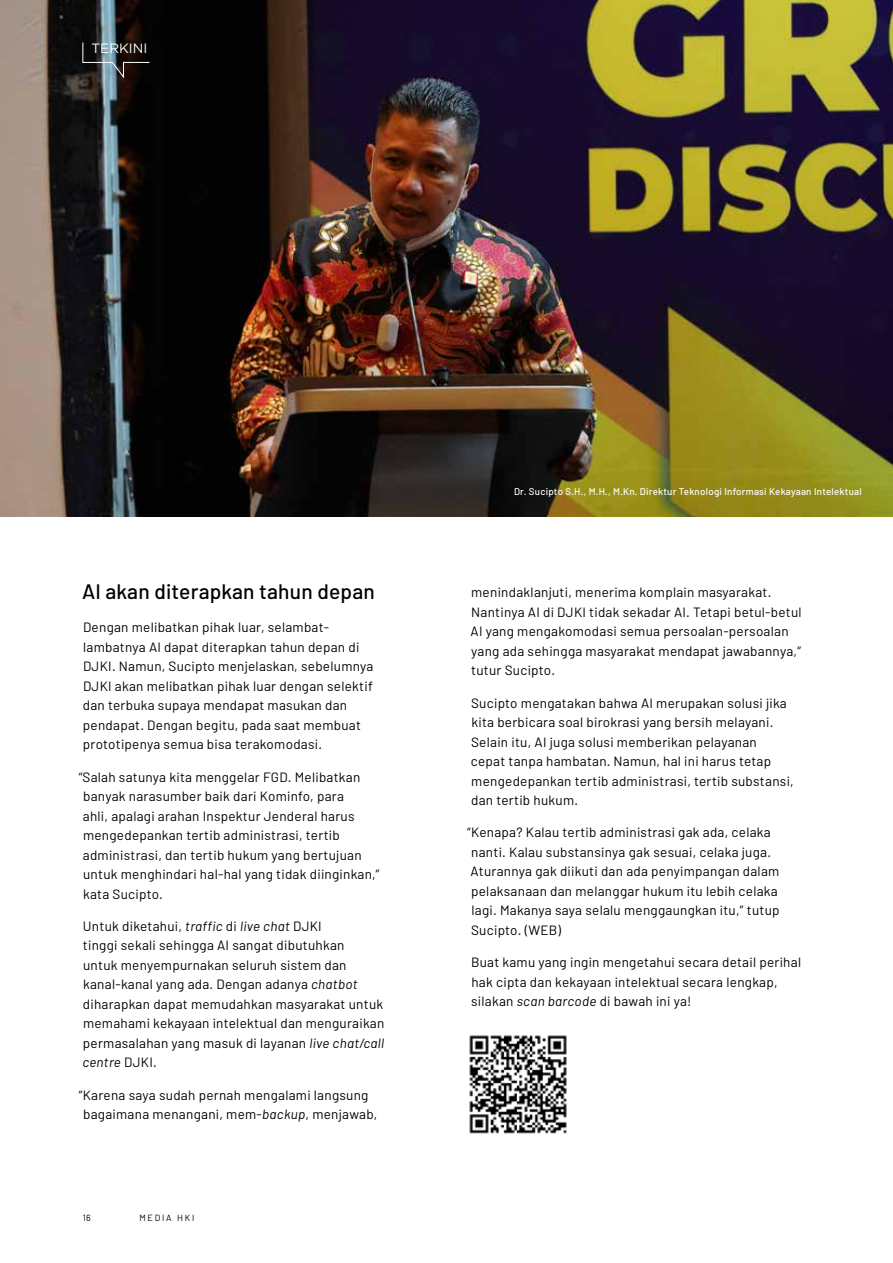
<style>
.page{position:relative;width:893px;height:1263px;background:#fff}
.page>*{position:absolute;margin:0;border:0;box-sizing:border-box;transform-origin:0 0}
.t1{font:500 21px "Barlow";letter-spacing:.01em;color:#000}
.t2{font:13.5px/19.5px "Barlow";letter-spacing:.02em;color:#000}
.t3{font:13.5px "Gotham";color:#fff}
.t4{font:500 9.75px "Barlow";letter-spacing:.025em;color:#fff}
.t5{font:9px "Barlow";letter-spacing:.2em;color:#000}
.s1{font-style:italic}
</style>
<div class="page">
<img style="left:0;top:0;width:893px;height:516px">
<img style="left:469px;top:1035px;width:98px;height:99px">
<svg style="left:82px;top:42px;width:68px;height:37px;background:#343738"></svg>
<p class="t3" style="left:92px;top:40px;width:57px">TERKINI</p>
<h1 class="t1" style="left:82px;top:578px;width:294px">AI akan diterapkan tahun depan</h1>
<p class="t2" style="left:83px;top:617px;width:292px">Dengan melibatkan pihak luar, selambat&shy;lambatnya AI dapat diterapkan tahun depan di DJKI. Namun, Sucipto menjelaskan, sebelumnya DJKI akan melibatkan pihak luar dengan selektif dan terbuka supaya mendapat masukan dan pendapat. Dengan begitu, pada saat membuat prototipenya semua bisa terakomodasi.</p>
<p class="t2" style="left:79px;top:767px;width:302px">“Salah satunya kita menggelar FGD. Melibatkan banyak narasumber baik dari Kominfo, para<br>ahli, apalagi arahan Inspektur Jenderal harus mengedepankan tertib administrasi, tertib administrasi, dan tertib hukum yang bertujuan untuk menghindari hal-hal yang tidak diinginkan,” kata Sucipto.</p>
<p class="t2" style="left:82px;top:916px;width:304px">Untuk diketahui, <span class="s1">traffic</span> di <span class="s1">live chat</span> DJKI<br>tinggi sekali sehingga AI sangat dibutuhkan<br>untuk menyempurnakan seluruh sistem dan kanal-kanal yang ada. Dengan adanya <span class="s1">chatbot </span>diharapkan dapat memudahkan masyarakat untuk memahami kekayaan intelektual dan menguraikan permasalahan yang masuk di layanan <span class="s1">live chat/call centre</span> DJKI.</p>
<p class="t2" style="left:83px;top:1084px;width:296px;text-indent:-4px">“Karena saya sudah pernah mengalami langsung bagaimana menangani, mem-<span class="s1">backup</span>, menjawab,</p>
<p class="t5" style="left:83px;top:1212px;width:9px">16</p>
<p class="t5" style="left:139px;top:1212px;width:56px">MEDIA HKI</p>
<p class="t4" style="left:514px;top:485px;width:349px">Dr. Sucipto S.H., M.H., M.Kn. Direktur Teknologi Informasi Kekayaan Intelektual</p>
<p class="t2" style="left:471px;top:582px;width:333px">menindaklanjuti, menerima komplain masyarakat.<br>Nantinya AI di DJKI tidak sekadar AI. Tetapi betul-betul AI yang mengakomodasi semua persoalan-persoalan yang ada sehingga masyarakat mendapat jawabannya,” tutur Sucipto.</p>
<p class="t2" style="left:471px;top:693px;width:324px">Sucipto mengatakan bahwa AI merupakan solusi jika kita berbicara soal birokrasi yang bersih melayani.<br>Selain itu, AI juga solusi memberikan pelayanan cepat tanpa hambatan. Namun, hal ini harus tetap mengedepankan tertib administrasi, tertib substansi, dan tertib hukum.</p>
<p class="t2" style="left:467px;top:822px;width:314px">“Kenapa? Kalau tertib administrasi gak ada, celaka nanti. Kalau substansinya gak sesuai, celaka juga.<br>Aturannya gak diikuti dan ada penyimpangan dalam pelaksanaan dan melanggar hukum itu lebih celaka lagi. Makanya saya selalu menggaungkan itu,” tutup Sucipto. (WEB)</p>
<p class="t2" style="left:471px;top:952px;width:331px">Buat kamu yang ingin mengetahui secara detail perihal hak cipta dan kekayaan intelektual secara lengkap, silakan <span class="s1">scan barcode</span> di bawah ini ya!</p>
</div>
